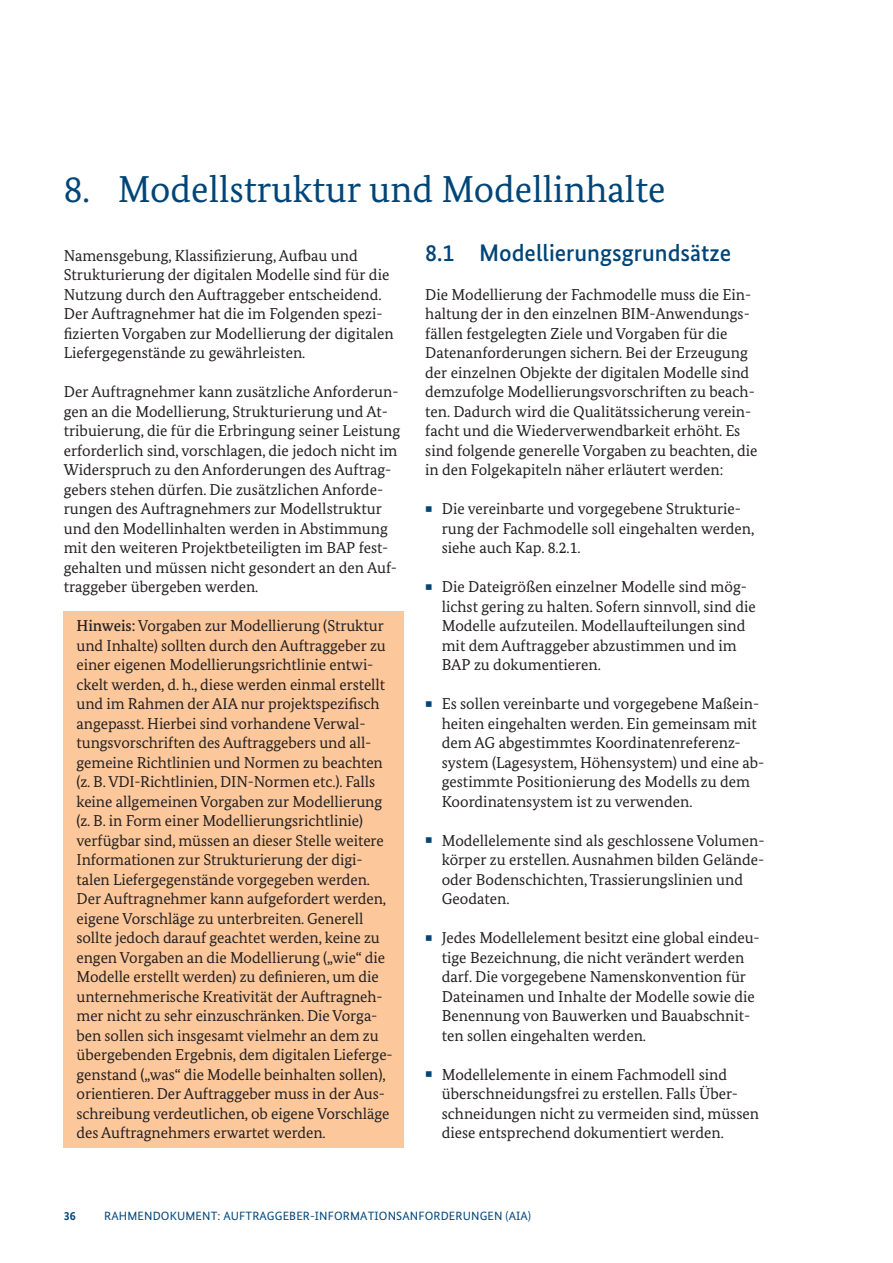
<style>
.page{position:relative;width:893px;height:1263px;background:#fff}
.page>*{position:absolute;margin:0;border:0;box-sizing:border-box;transform-origin:0 0}
.t1{font:37.5px "Bundes Serif";color:#004578}
.t2{font:500 24px "Bundes Sans";color:#004578}
.P_eingerueckt_fuer_k{font:15.75px/19.5px "Bundes Serif";color:#231f20}
.t3{font:12px "Bundes Sans";letter-spacing:.01em;color:#004578}
.t4{font:700 12px "Bundes Sans";color:#004578}
.s1{font-weight:500}
.s2{font-family:"Arial";font-weight:700;font-size:21px;color:#004578}
</style>
<div class="page">
<div style="left:64px;top:612px;width:340px;height:536px;background:#fcc89b"></div>
<h1 class="t1" style="left:64px;top:166px;width:603px">8. Modellstruktur und Modellinhalte</h1>
<p class="P_eingerueckt_fuer_k" style="left:64px;top:245px;width:331px">Namensgebung, Klassifizierung, Aufbau und Strukturierung der digitalen Modelle sind für die Nutzung durch den Auftraggeber entscheidend.<br>Der Auftragnehmer hat die im Folgenden spezi&shy;fizierten Vorgaben zur Modellierung der digitalen Liefergegenstände zu gewährleisten.</p>
<p class="P_eingerueckt_fuer_k" style="left:64px;top:382px;width:338px">Der Auftragnehmer kann zusätzliche Anforderun&shy;gen an die Modellierung, Strukturierung und At&shy;tribuierung, die für die Erbringung seiner Leistung erforderlich sind, vorschlagen, die jedoch nicht im Widerspruch zu den Anforderungen des Auftrag&shy;gebers stehen dürfen. Die zusätzlichen Anforde&shy;rungen des Auftragnehmers zur Modellstruktur und den Modellinhalten werden in Abstimmung mit den weiteren Projektbeteiligten im BAP fest&shy;gehalten und müssen nicht gesondert an den Auf&shy;traggeber übergeben werden.</p>
<p class="P_eingerueckt_fuer_k" style="left:77px;top:616px;width:318px"><span class="s1">Hinweis:</span> Vorgaben zur Modellierung (Struktur und Inhalte) sollten durch den Auftraggeber zu einer eigenen Modellierungsrichtlinie entwi&shy;ckelt werden, d. h., diese werden einmal erstellt und im Rahmen der AIA nur projektspezifisch angepasst. Hierbei sind vorhandene Verwal&shy;tungsvorschriften des Auftraggebers und all&shy;gemeine Richtlinien und Normen zu beachten (z. B. VDI-Richtlinien, DIN-Normen etc.). Falls keine allgemeinen Vorgaben zur Modellierung (z. B. in Form einer Modellierungsrichtlinie) verfügbar sind, müssen an dieser Stelle weitere Informationen zur Strukturierung der digi&shy;talen Liefergegenstände vorgegeben werden.<br>Der Auftragnehmer kann aufgefordert werden, eigene Vorschläge zu unterbreiten. Generell sollte jedoch darauf geachtet werden, keine zu engen Vorgaben an die Modellierung („wie“ die Modelle erstellt werden) zu definieren, um die unternehmerische Kreativität der Auftragneh&shy;mer nicht zu sehr einzuschränken. Die Vorga&shy;ben sollen sich insgesamt vielmehr an dem zu übergebenden Ergebnis, dem digitalen Lieferge&shy;genstand („was“ die Modelle beinhalten sollen), orientieren. Der Auftraggeber muss in der Aus&shy;schreibung verdeutlichen, ob eigene Vorschläge des Auftragnehmers erwartet werden.</p>
<h2 class="t2" style="left:425px;top:238px;width:308px">8.1 Modellierungsgrundsätze</h2>
<p class="P_eingerueckt_fuer_k" style="left:425px;top:284px;width:334px">Die Modellierung der Fachmodelle muss die Ein&shy;haltung der in den einzelnen BIM-Anwendungs&shy;fällen festgelegten Ziele und Vorgaben für die Datenanforderungen sichern. Bei der Erzeugung der einzelnen Objekte der digitalen Modelle sind demzufolge Modellierungsvorschriften zu beach&shy;ten. Dadurch wird die Qualitätssicherung verein&shy;facht und die Wiederverwendbarkeit erhöht. Es sind folgende generelle Vorgaben zu beachten, die in den Folgekapiteln näher erläutert werden:</p>
<p class="P_eingerueckt_fuer_k" style="left:442px;top:499px;width:314px;text-indent:-16px"><span class="s2">▪</span> Die vereinbarte und vorgegebene Strukturie&shy;rung der Fachmodelle soll eingehalten werden, siehe auch Kap. 8.2.1.</p>
<p class="P_eingerueckt_fuer_k" style="left:442px;top:577px;width:315px;text-indent:-16px"><span class="s2">▪</span> Die Dateigrößen einzelner Modelle sind mög&shy;lichst gering zu halten. Sofern sinnvoll, sind die Modelle aufzuteilen. Modellaufteilungen sind mit dem Auftraggeber abzustimmen und im BAP zu dokumentieren.</p>
<p class="P_eingerueckt_fuer_k" style="left:442px;top:694px;width:324px;text-indent:-16px"><span class="s2">▪</span> Es sollen vereinbarte und vorgegebene Maßein&shy;heiten eingehalten werden. Ein gemeinsam mit dem AG abgestimmtes Koordinatenreferenz&shy;system (Lagesystem, Höhensystem) und eine ab&shy;gestimmte Positionierung des Modells zu dem Koordinatensystem ist zu verwenden.</p>
<p class="P_eingerueckt_fuer_k" style="left:442px;top:830px;width:324px;text-indent:-16px"><span class="s2">▪</span> Modellelemente sind als geschlossene Volumen&shy;körper zu erstellen. Ausnahmen bilden Gelände&shy;oder Bodenschichten, Trassierungslinien und Geodaten.</p>
<p class="P_eingerueckt_fuer_k" style="left:442px;top:928px;width:320px;text-indent:-16px"><span class="s2">▪</span> Jedes Modellelement besitzt eine global eindeu&shy;tige Bezeichnung, die nicht verändert werden darf. Die vorgegebene Namenskonvention für Dateinamen und Inhalte der Modelle sowie die Benennung von Bauwerken und Bauabschnit&shy;ten sollen eingehalten werden.</p>
<p class="P_eingerueckt_fuer_k" style="left:442px;top:1064px;width:319px;text-indent:-16px"><span class="s2">▪</span> Modellelemente in einem Fachmodell sind überschneidungsfrei zu erstellen. Falls Über&shy;schneidungen nicht zu vermeiden sind, müssen diese entsprechend dokumentiert werden.</p>
<p class="t4" style="left:64px;top:1209px;width:13px">36</p>
<p class="t3" style="left:104px;top:1209px;width:428px">RAHMENDOKUMENT: AUFTRAGGEBER-INFORMATIONSANFORDERUNGEN (AIA)</p>
</div>
